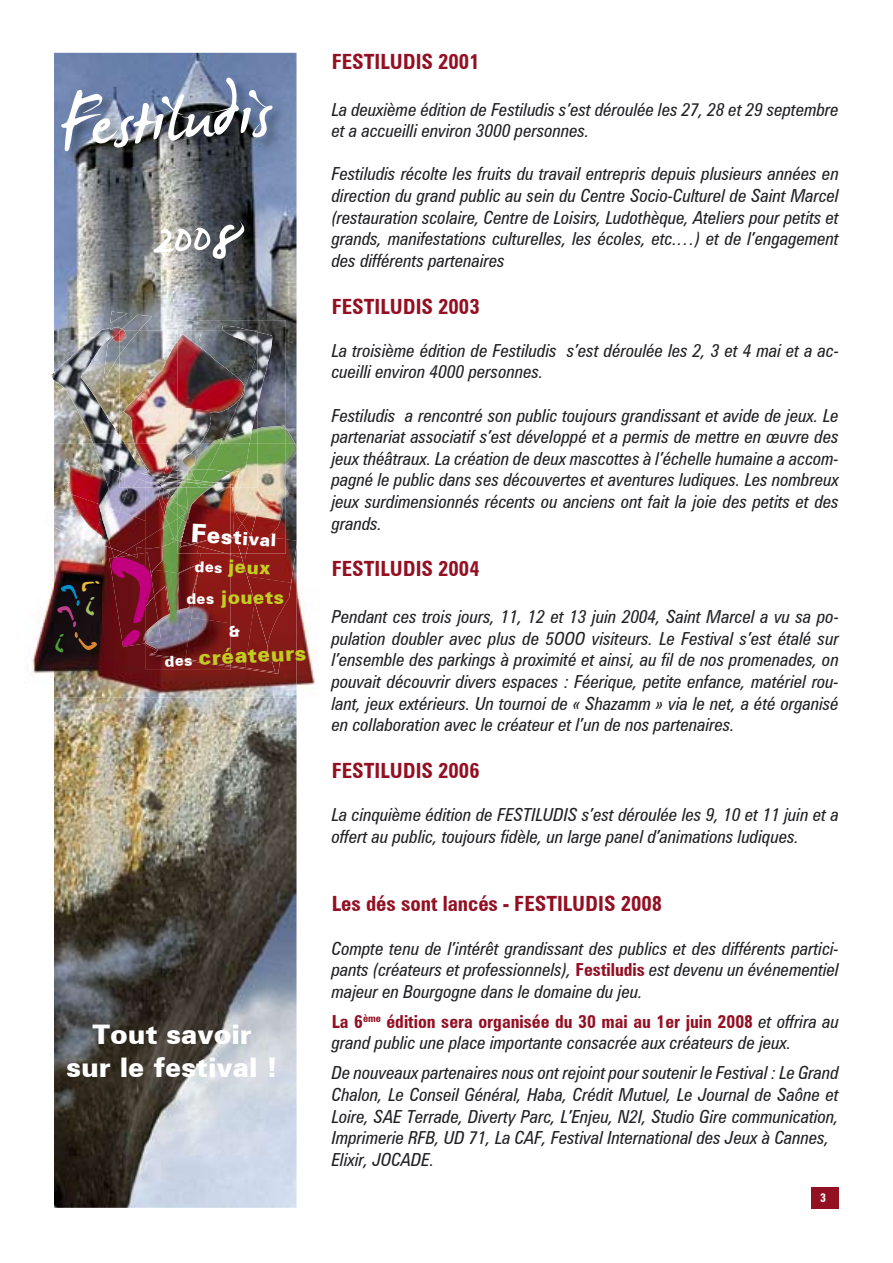
<style>
.page{position:relative;width:893px;height:1263px;background:#fff}
.page>*{position:absolute;margin:0;border:0;box-sizing:border-box;transform-origin:0 0}
.t1{font:112.65px "James Fajardo";color:#fff}
.t2{font:90px "James Fajardo";color:#fff}
.t3{font:900 27px/32.4px "Zurich BT";color:#fff;text-align:center}
.t4{font:700 condensed 21px "Zurich BT";color:#931023}
.t5{font:900 21px "Zurich BT";color:#c1cd21}
.t6{font:900 18.75px "Zurich BT";letter-spacing:.025em;color:#c1cd21}
.t7{font:italic condensed 18px/21.6px "Zurich BT";color:#212125}
.t8{font:900 17.55px "Zurich BT";color:#fff}
.t9{font:700 condensed 12px "Zurich BT";color:#fff}
.s1{font-size:25.65px}
.s2{font-size:22.95px}
.s3{font-size:21px}
.s4{font-size:20.25px}
.s5{font-size:18.15px}
.s6{font-size:15px;color:#fff}
.s7{font-weight:700;font-style:normal;color:#931023}
</style>
<div class="page">
<div style="left:811px;top:1187px;width:28px;height:21px;background:#931023"></div>
<img style="left:54px;top:53px;width:243px;height:1155px">
<img style="left:178px;top:320px;width:108px;height:108px">
<svg style="left:51px;top:373px;width:3px;height:7px"></svg>
<img style="left:54px;top:343px;width:66px;height:101px">
<img style="left:81px;top:327px;width:41px;height:61px">
<img style="left:25px;top:575px;width:29px;height:108px">
<img style="left:297px;top:587px;width:18px;height:101px">
<img style="left:54px;top:444px;width:48px;height:254px">
<img style="left:248px;top:583px;width:49px;height:115px">
<img style="left:102px;top:558px;width:49px;height:140px">
<img style="left:151px;top:667px;width:97px;height:31px">
<svg style="left:64px;top:458px;width:4px;height:6px"></svg>
<img style="left:54px;top:489px;width:38px;height:52px">
<img style="left:92px;top:506px;width:3px;height:49px">
<img style="left:56px;top:464px;width:37px;height:42px">
<img style="left:231px;top:495px;width:1px;height:29px">
<img style="left:286px;top:444px;width:11px;height:80px">
<img style="left:201px;top:524px;width:96px;height:59px">
<img style="left:233px;top:576px;width:58px;height:98px">
<img style="left:144px;top:609px;width:96px;height:58px">
<img style="left:258px;top:444px;width:28px;height:69px">
<img style="left:262px;top:513px;width:24px;height:40px">
<svg style="left:240px;top:553px;width:6px;height:5px"></svg>
<img style="left:232px;top:487px;width:30px;height:66px">
<img style="left:95px;top:510px;width:14px;height:48px">
<img style="left:93px;top:444px;width:27px;height:66px">
<img style="left:99px;top:512px;width:8px;height:35px">
<img style="left:107px;top:512px;width:39px;height:40px">
<img style="left:99px;top:465px;width:21px;height:47px">
<img style="left:120px;top:487px;width:26px;height:36px">
<img style="left:120px;top:331px;width:79px;height:105px">
<img style="left:241px;top:373px;width:17px;height:55px">
<img style="left:199px;top:331px;width:59px;height:42px">
<img style="left:241px;top:428px;width:17px;height:16px">
<img style="left:241px;top:430px;width:11px;height:14px">
<svg style="left:120px;top:436px;width:3px;height:8px"></svg>
<img style="left:158px;top:479px;width:20px;height:3px">
<img style="left:250px;top:444px;width:8px;height:43px">
<img style="left:200px;top:444px;width:50px;height:43px">
<img style="left:120px;top:444px;width:38px;height:38px">
<img style="left:120px;top:472px;width:28px;height:15px">
<img style="left:103px;top:338px;width:17px;height:44px">
<img style="left:120px;top:336px;width:19px;height:19px">
<svg style="left:113px;top:331px;width:13px;height:11px"></svg>
<img style="left:123px;top:341px;width:55px;height:103px">
<img style="left:178px;top:336px;width:66px;height:79px">
<img style="left:178px;top:406px;width:63px;height:38px">
<svg style="left:240px;top:388px;width:4px;height:11px"></svg>
<img style="left:134px;top:444px;width:66px;height:35px">
<img style="left:164px;top:458px;width:13px;height:19px">
<img style="left:182px;top:454px;width:56px;height:31px">
<img style="left:184px;top:470px;width:3px;height:11px">
<img style="left:187px;top:470px;width:52px;height:15px">
<svg style="left:140px;top:471px;width:12px;height:4px"></svg>
<svg style="left:93px;top:464px;width:4px;height:5px"></svg>
<img style="left:163px;top:488px;width:15px;height:88px">
<img style="left:146px;top:487px;width:23px;height:51px">
<img style="left:157px;top:487px;width:4px;height:26px">
<img style="left:162px;top:516px;width:7px;height:12px">
<img style="left:172px;top:482px;width:6px;height:5px">
<svg style="left:178px;top:478px;width:6px;height:10px"></svg>
<img style="left:146px;top:482px;width:15px;height:5px">
<svg style="left:161px;top:476px;width:11px;height:40px"></svg>
<img style="left:178px;top:566px;width:20px;height:44px">
<img style="left:179px;top:565px;width:20px;height:42px">
<img style="left:163px;top:614px;width:6px;height:7px">
<img style="left:163px;top:586px;width:7px;height:28px">
<img style="left:146px;top:667px;width:85px;height:3px">
<img style="left:146px;top:643px;width:85px;height:24px">
<img style="left:181px;top:544px;width:10px;height:3px">
<img style="left:181px;top:487px;width:50px;height:57px">
<img style="left:192px;top:487px;width:19px;height:18px">
<img style="left:190px;top:482px;width:22px;height:5px">
<svg style="left:212px;top:482px;width:20px;height:13px"></svg>
<img style="left:59px;top:75px;width:229px;height:91px">
<svg style="left:109px;top:528px;width:54px;height:119px;background:#721d24"></svg>
<svg style="left:152px;top:227px;width:59px;height:26px;background:#969694"></svg>
<svg style="left:56px;top:577px;width:44px;height:76px;background:#150c0f"></svg>
<svg style="left:229px;top:625px;width:11px;height:12px"></svg>
<h1 class="t1" style="left:57px;top:69px;width:212px;rotate:-4deg">Festiludis</h1>
<h2 class="t2" style="left:211px;top:193px;width:37px">8</h2>
<p class="t8" style="left:191px;top:525px;width:87px;rotate:3deg"><span class="s1">F</span><span class="s2">e</span><span class="s3">s</span><span class="s4">t</span><span class="s5">i</span>val</p>
<p class="t6" style="left:195px;top:554px;width:77px;rotate:2deg"><span class="s6">des</span> jeux</p>
<p class="t6" style="left:186px;top:586px;width:99px"><span class="s6">des</span> jouets</p>
<p class="t5" style="left:164px;top:647px;width:143px;rotate:-3deg"><span class="s6">des</span> créateurs</p>
<h3 class="t3" style="left:66px;top:1018px;width:213px">Tout savoir<br>sur le festival !</h3>
<p class="t4" style="left:332px;top:49px;width:149px">FESTILUDIS 2001</p>
<p class="t7" style="left:332px;top:98px;width:509px">La deuxième édition de Festiludis s’est déroulée les 27, 28 et 29 septembre et a accueilli environ 3000 personnes.</p>
<p class="t7" style="left:332px;top:163px;width:509px;text-align:justify">Festiludis récolte les fruits du travail entrepris depuis plusieurs années en direction du grand public au sein du Centre Socio-Culturel de Saint Marcel (restauration scolaire, Centre de Loisirs, Ludothèque, Ateliers pour petits et grands, manifestations culturelles, les écoles, etc.…) et de l’engagement des différents partenaires</p>
<p class="t4" style="left:332px;top:293px;width:149px">FESTILUDIS 2003</p>
<p class="t7" style="left:332px;top:339px;width:509px">La troisième édition de Festiludis s’est déroulée les 2, 3 et 4 mai et a ac&shy;cueilli environ 4000 personnes.</p>
<p class="t7" style="left:332px;top:404px;width:509px;text-align:justify">Festiludis a rencontré son public toujours grandissant et avide de jeux. Le partenariat associatif s’est développé et a permis de mettre en œuvre des jeux théâtraux. La création de deux mascottes à l’échelle humaine a accom&shy;pagné le public dans ses découvertes et aventures ludiques. Les nombreux jeux surdimensionnés récents ou anciens ont fait la joie des petits et des grands.</p>
<p class="t4" style="left:332px;top:556px;width:149px">FESTILUDIS 2004</p>
<p class="t7" style="left:332px;top:606px;width:509px;text-align:justify">Pendant ces trois jours, 11, 12 et 13 juin 2004, Saint Marcel a vu sa po&shy;pulation doubler avec plus de 5OOO visiteurs. Le Festival s’est étalé sur l’ensemble des parkings à proximité et ainsi, au fil de nos promenades, on pouvait découvrir divers espaces : Féerique, petite enfance, matériel rou&shy;lant, jeux extérieurs. Un tournoi de « Shazamm » via le net, a été organisé en collaboration avec le créateur et l’un de nos partenaires.</p>
<p class="t4" style="left:332px;top:758px;width:149px">FESTILUDIS 2006</p>
<p class="t7" style="left:332px;top:804px;width:509px">La cinquième édition de FESTILUDIS s’est déroulée les 9, 10 et 11 juin et a offert au public, toujours fidèle, un large panel d’animations ludiques.</p>
<p class="t4" style="left:332px;top:891px;width:332px">Les dés sont lancés - FESTILUDIS 2008</p>
<p class="t7" style="left:332px;top:937px;width:509px;text-align:justify">Compte tenu de l’intérêt grandissant des publics et des différents partici&shy;pants (créateurs et professionnels), <span class="s7">Festiludis</span> est devenu un événementiel majeur en Bourgogne dans le domaine du jeu.</p>
<p class="t7" style="left:332px;top:1010px;width:509px"><span class="s7">La 6</span><sup>ème</sup> <span class="s7">édition sera organisée du 30 mai au 1er juin 2008</span> et offrira au grand public une place importante consacrée aux créateurs de jeux.</p>
<p class="t7" style="left:332px;top:1062px;width:509px">De nouveaux partenaires nous ont rejoint pour soutenir le Festival : Le Grand Chalon, Le Conseil Général, Haba, Crédit Mutuel, Le Journal de Saône et Loire, SAE Terrade, Diverty Parc, L’Enjeu, N2I, Studio Gire communication, Imprimerie RFB, UD 71, La CAF, Festival International des Jeux à Cannes, Elixir, JOCADE.</p>
<p class="t9" style="left:820px;top:1190px;width:7px">3</p>
</div>
